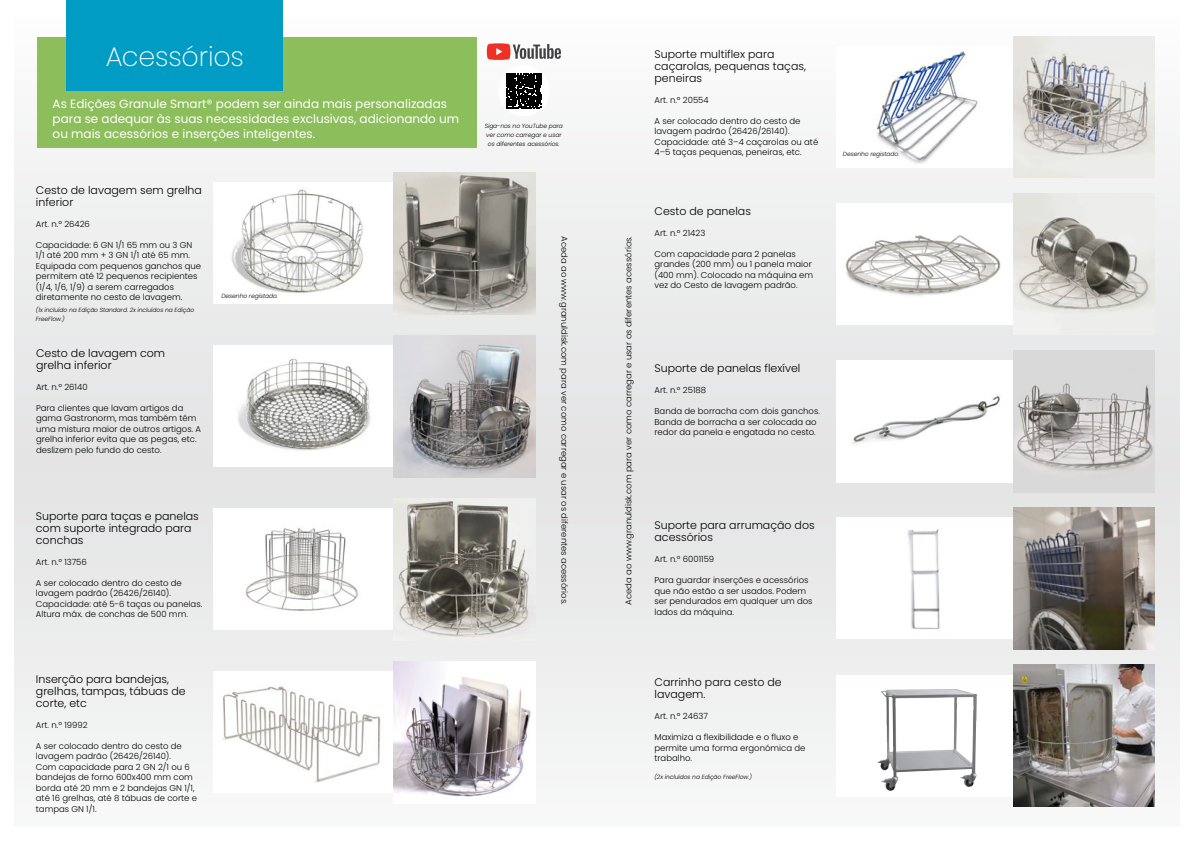
<style>
.page{position:relative;width:1191px;height:842px;background:#fff}
.page>*{position:absolute;margin:0;border:0;box-sizing:border-box;transform-origin:0 0}
.t1{font:200 27px "Poppins";letter-spacing:-.01em;color:#fff}
.t2{font:12px/15px "Poppins";color:#fff}
.t3{font:300 11px/12px "Poppins";color:#000}
.t4{font:300 8.5px/10.5px "Poppins";color:#000}
.t5{font:italic 300 6px/9px "Poppins";letter-spacing:-.01em;color:#000}
</style>
<div class="page">
<div style="left:14px;top:14px;width:1165px;height:812px;background:linear-gradient(to bottom,#f1f2f2,#ebebec)"></div>
<div style="left:37px;top:37px;width:439px;height:111px;background:#8cbe5b"></div>
<div style="left:67px;top:0;width:216px;height:90px;background:#009cc3"></div>
<div style="left:213px;top:345px;width:199px;height:122px;background:#fff"></div>
<img style="left:238px;top:358px;width:132px;height:93px">
<img style="left:393px;top:335px;width:142px;height:142px">
<img style="left:213px;top:182px;width:180px;height:122px">
<img style="left:393px;top:172px;width:142px;height:142px">
<div style="left:213px;top:508px;width:199px;height:122px;background:#fff"></div>
<img style="left:245px;top:527px;width:113px;height:84px">
<img style="left:393px;top:498px;width:142px;height:142px">
<img style="left:213px;top:672px;width:180px;height:121px">
<img style="left:393px;top:661px;width:142px;height:142px">
<div style="left:836px;top:203px;width:198px;height:122px;background:#fff"></div>
<img style="left:845px;top:235px;width:156px;height:61px">
<img style="left:1013px;top:193px;width:142px;height:142px">
<img style="left:836px;top:360px;width:177px;height:122px">
<img style="left:1013px;top:350px;width:142px;height:142px">
<div style="left:836px;top:518px;width:198px;height:121px;background:#fff"></div>
<img style="left:907px;top:529px;width:33px;height:100px">
<img style="left:1013px;top:508px;width:142px;height:141px">
<div style="left:836px;top:675px;width:198px;height:121px;background:#fff"></div>
<img style="left:877px;top:690px;width:96px;height:101px">
<img style="left:1013px;top:665px;width:141px;height:141px">
<img style="left:836px;top:46px;width:177px;height:122px">
<img style="left:1013px;top:36px;width:142px;height:142px">
<svg style="left:487px;top:43px;width:74px;height:17px"></svg>
<div style="left:498px;top:65px;width:51px;height:51px;background:#fff;border-radius:50%"></div>
<svg style="left:506px;top:73px;width:35px;height:35px"></svg>
<h1 class="t1" style="left:106px;top:40px;width:140px">Acessórios</h1>
<h2 class="t2" style="left:53px;top:96px;width:408px">As Edições Granule Smart® podem ser ainda mais personalizadas para se adequar às suas necessidades exclusivas, adicionando um ou mais acessórios e inserções inteligentes.</h2>
<p class="t3" style="left:36px;top:184px;width:167px">Cesto de lavagem sem grelha inferior</p>
<p class="t4" style="left:36px;top:219px;width:56px">Art. n.º 26426</p>
<p class="t4" style="left:36px;top:240px;width:167px">Capacidade: 6 GN 1/1 65 mm ou 3 GN 1/1 até 200 mm + 3 GN 1/1 até 65 mm.<br>Equipada com pequenos ganchos que permitem até 12 pequenos recipientes (1/4, 1/6, 1/9) a serem carregados diretamente no cesto de lavagem.</p>
<p class="t5" style="left:36px;top:306px;width:160px">(1x incluído na Edição Standard. 2x incluídos na Edição<br>FreeFlow.)</p>
<p class="t3" style="left:36px;top:347px;width:131px">Cesto de lavagem com grelha inferior</p>
<p class="t4" style="left:36px;top:382px;width:53px">Art. n.º 26140</p>
<p class="t4" style="left:36px;top:403px;width:167px">Para clientes que lavam artigos da gama Gastronorm, mas também têm uma mistura maior de outros artigos. A grelha inferior evita que as pegas, etc. deslizem pelo fundo do cesto.</p>
<p class="t5" style="left:221px;top:292px;width:58px">Desenho registado.</p>
<p class="t3" style="left:36px;top:510px;width:164px">Suporte para taças e panelas com suporte integrado para conchas</p>
<p class="t4" style="left:36px;top:557px;width:52px">Art. n.º 13756</p>
<p class="t4" style="left:36px;top:578px;width:168px">A ser colocado dentro do cesto de lavagem padrão (26426/26140).<br>Capacidade: até 5-6 taças ou panelas.<br>Altura máx. de conchas de 500 mm.</p>
<p class="t3" style="left:36px;top:673px;width:151px">Inserção para bandejas, grelhas, tampas, tábuas de corte, etc</p>
<p class="t4" style="left:36px;top:720px;width:53px">Art. n.º 19992</p>
<p class="t4" style="left:36px;top:741px;width:163px">A ser colocado dentro do cesto de lavagem padrão (26426/26140).<br>Com capacidade para 2 GN 2/1 ou 6 bandejas de forno 600x400 mm com borda até 20 mm e 2 bandejas GN 1/1, até 16 grelhas, até 8 tábuas de corte e tampas GN 1/1.</p>
<p class="t5" style="left:485px;top:121px;width:80px">Siga-nos no YouTube para ver como carregar e usar os diferentes acessórios.</p>
<p class="t4" style="left:570px;top:236px;width:370px;rotate:90deg">Aceda ao www.granuldisk.com para ver como carregar e usar os diferentes acessórios.</p>
<p class="t4" style="left:623px;top:605px;width:370px;rotate:-90deg">Aceda ao www.granuldisk.com para ver como carregar e usar os diferentes acessórios.</p>
<p class="t3" style="left:654px;top:48px;width:153px">Suporte multiflex para caçarolas, pequenas taças, peneiras</p>
<p class="t4" style="left:654px;top:94px;width:56px">Art. n.º 20554</p>
<p class="t4" style="left:654px;top:115px;width:165px">A ser colocado dentro do cesto de lavagem padrão (26426/26140).<br>Capacidade: até 3–4 caçarolas ou até 4–5 taças pequenas, peneiras, etc.</p>
<p class="t3" style="left:654px;top:205px;width:98px">Cesto de panelas</p>
<p class="t4" style="left:654px;top:228px;width:52px">Art. n.º 21423</p>
<p class="t4" style="left:654px;top:249px;width:160px">Com capacidade para 2 panelas grandes (200 mm) ou 1 panela maior (400 mm). Colocado na máquina em vez do Cesto de lavagem padrão.</p>
<p class="t3" style="left:654px;top:362px;width:147px">Suporte de panelas flexível</p>
<p class="t4" style="left:654px;top:385px;width:53px">Art. n.º 25188</p>
<p class="t4" style="left:654px;top:406px;width:167px">Banda de borracha com dois ganchos.<br>Banda de borracha a ser colocada ao redor da panela e engatada no cesto.</p>
<p class="t3" style="left:654px;top:519px;width:162px">Suporte para arrumação dos acessórios</p>
<p class="t4" style="left:654px;top:554px;width:61px">Art. n.º 6001159</p>
<p class="t4" style="left:654px;top:575px;width:160px">Para guardar inserções e acessórios que não estão a ser usados. Podem ser pendurados em qualquer um dos lados da máquina.</p>
<p class="t5" style="left:843px;top:150px;width:58px">Desenho registado.</p>
<p class="t3" style="left:654px;top:677px;width:129px">Carrinho para cesto de lavagem.</p>
<p class="t4" style="left:654px;top:711px;width:55px">Art. n.º 24637</p>
<p class="t4" style="left:654px;top:732px;width:152px">Maximiza a flexibilidade e o fluxo e permite uma forma ergonómica de trabalho.</p>
<p class="t5" style="left:654px;top:773px;width:99px">(2x incluídos na Edição FreeFlow.)</p>
</div>
